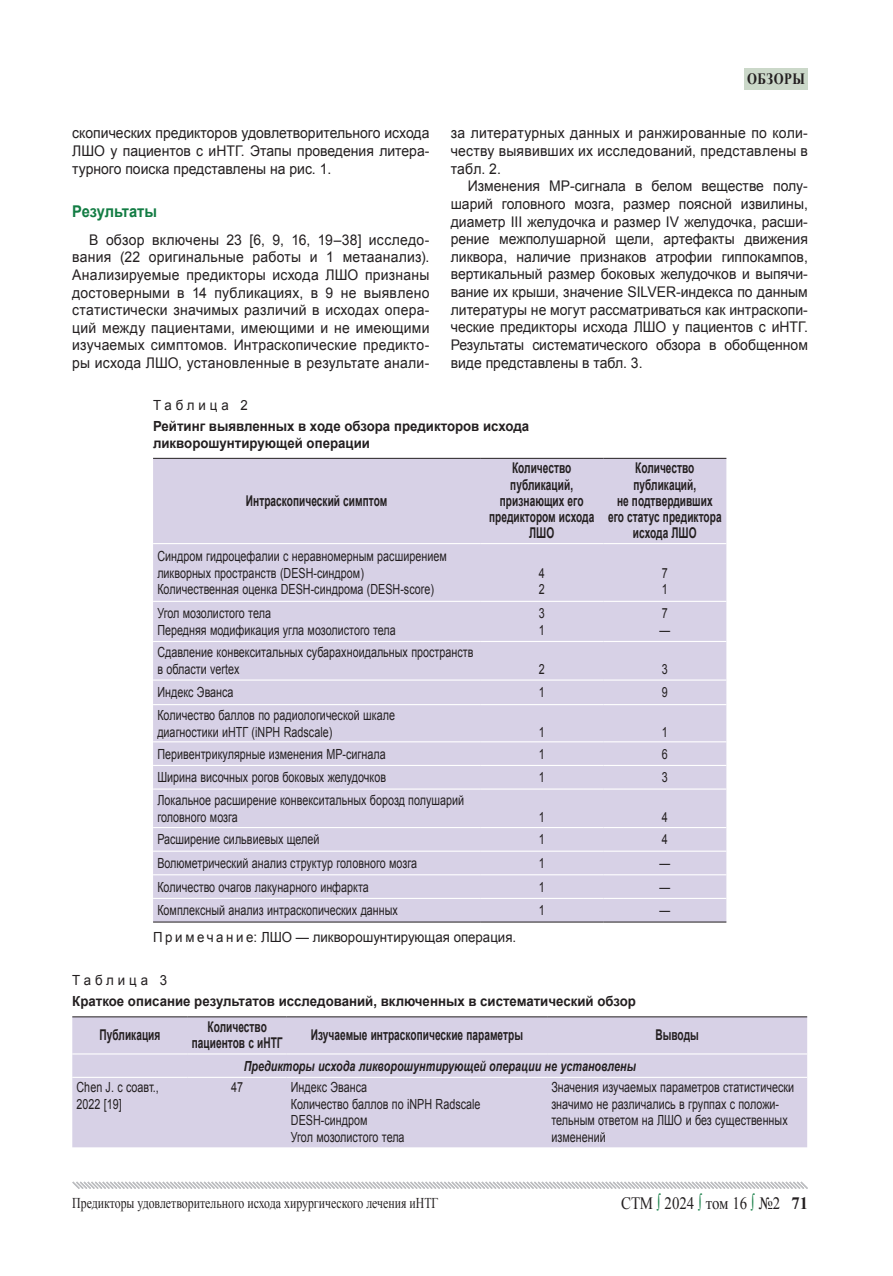
<style>
.page{position:relative;width:893px;height:1276px;background:#fff}
.page>*{position:absolute;margin:0;border:0;box-sizing:border-box;transform-origin:0 0}
.t1{font:17.4px "Times New Roman";color:#231f20;scale:.86 1}
.t2{font:700 16.2px "Arial";color:#127c43;scale:.9 1}
.t3{font:700 15.75px "Times New Roman";letter-spacing:.04em;color:#231f20;scale:.81 1}
.t4{font:15px "Times New Roman";color:#231f20;scale:.79 1}
.t5{font:700 14.85px/16.2px "Arial";letter-spacing:.005em;color:#231f20;text-align:center;scale:.68 1}
.t6{font:14.7px/17.7px "Arial";color:#231f20;text-align:justify;scale:.95 1}
.t7{font:13.95px/16.8px "Arial";letter-spacing:.005em;color:#231f20;scale:.77 1}
.t8{font:700 13.95px/16.8px "Arial";color:#231f20;scale:.95 1}
.t9{font:italic 700 13.95px "Arial";letter-spacing:.005em;color:#231f20;scale:.77 1}
.t10{font:13.95px "Arial";letter-spacing:.005em;color:#231f20;scale:.95 1}
.t11{font:13.95px "Arial";letter-spacing:.3em;color:#231f20;scale:.95 1}
.s1{color:#127c43}
.s2{font-weight:700}
</style>
<div class="page">
<div style="left:744px;top:69px;width:64px;height:21px;background:#cbd8c9"></div>
<svg style="left:72px;top:1181px;width:736px;height:8px"></svg>
<div style="left:153px;top:459px;width:573px;height:462px;background:#d7d1e6"></div>
<hr style="left:153px;top:543px;width:327px;height:1px;background:#fff">
<hr style="left:480px;top:543px;width:123px;height:1px;background:#fff">
<hr style="left:603px;top:543px;width:123px;height:1px;background:#fff">
<hr style="left:153px;top:601px;width:327px;height:1px;background:#fff">
<hr style="left:480px;top:601px;width:123px;height:1px;background:#fff">
<hr style="left:603px;top:601px;width:123px;height:1px;background:#fff">
<hr style="left:153px;top:641px;width:327px;height:1px;background:#fff">
<hr style="left:480px;top:641px;width:123px;height:1px;background:#fff">
<hr style="left:603px;top:641px;width:123px;height:1px;background:#fff">
<hr style="left:153px;top:679px;width:327px;height:1px;background:#fff">
<hr style="left:480px;top:679px;width:123px;height:1px;background:#fff">
<hr style="left:603px;top:679px;width:123px;height:1px;background:#fff">
<hr style="left:153px;top:704px;width:327px;height:1px;background:#fff">
<hr style="left:480px;top:704px;width:123px;height:1px;background:#fff">
<hr style="left:603px;top:704px;width:123px;height:1px;background:#fff">
<hr style="left:153px;top:741px;width:327px;height:1px;background:#fff">
<hr style="left:480px;top:741px;width:123px;height:1px;background:#fff">
<hr style="left:603px;top:741px;width:123px;height:1px;background:#fff">
<hr style="left:153px;top:765px;width:327px;height:1px;background:#fff">
<hr style="left:480px;top:765px;width:123px;height:1px;background:#fff">
<hr style="left:603px;top:765px;width:123px;height:1px;background:#fff">
<hr style="left:153px;top:788px;width:327px;height:1px;background:#fff">
<hr style="left:480px;top:788px;width:123px;height:1px;background:#fff">
<hr style="left:603px;top:788px;width:123px;height:1px;background:#fff">
<hr style="left:153px;top:827px;width:327px;height:1px;background:#fff">
<hr style="left:480px;top:827px;width:123px;height:1px;background:#fff">
<hr style="left:603px;top:827px;width:123px;height:1px;background:#fff">
<hr style="left:153px;top:850px;width:327px;height:1px;background:#fff">
<hr style="left:480px;top:850px;width:123px;height:1px;background:#fff">
<hr style="left:603px;top:850px;width:123px;height:1px;background:#fff">
<hr style="left:153px;top:874px;width:327px;height:1px;background:#fff">
<hr style="left:480px;top:874px;width:123px;height:1px;background:#fff">
<hr style="left:603px;top:874px;width:123px;height:1px;background:#fff">
<hr style="left:153px;top:898px;width:327px;height:1px;background:#fff">
<hr style="left:480px;top:898px;width:123px;height:1px;background:#fff">
<hr style="left:603px;top:898px;width:123px;height:1px;background:#fff">
<hr style="left:153px;top:458px;width:327px;height:1px;background:#231f20">
<hr style="left:480px;top:458px;width:123px;height:1px;background:#231f20">
<hr style="left:603px;top:458px;width:123px;height:1px;background:#231f20">
<hr style="left:153px;top:921px;width:327px;height:1px;background:#231f20">
<hr style="left:480px;top:921px;width:123px;height:1px;background:#231f20">
<hr style="left:603px;top:921px;width:123px;height:1px;background:#231f20">
<div style="left:72px;top:1017px;width:735px;height:130px;background:#d7d1e6"></div>
<hr style="left:72px;top:1053px;width:116px;height:1px;background:#fff">
<hr style="left:188px;top:1053px;width:99px;height:1px;background:#fff">
<hr style="left:287px;top:1053px;width:260px;height:1px;background:#fff">
<hr style="left:547px;top:1053px;width:260px;height:1px;background:#fff">
<hr style="left:72px;top:1076px;width:116px;height:2px;background:#fff">
<hr style="left:188px;top:1076px;width:99px;height:2px;background:#fff">
<hr style="left:287px;top:1076px;width:260px;height:2px;background:#fff">
<hr style="left:547px;top:1076px;width:260px;height:2px;background:#fff">
<hr style="left:72px;top:1016px;width:116px;height:1px;background:#231f20">
<hr style="left:188px;top:1016px;width:99px;height:1px;background:#231f20">
<hr style="left:287px;top:1016px;width:260px;height:1px;background:#231f20">
<hr style="left:547px;top:1016px;width:260px;height:1px;background:#231f20">
<p class="t6" style="left:72px;top:124px;width:377px">скопических предикторов удовлетворительного исхода ЛШО у пациентов с иНТГ. Этапы проведения литера&shy;турного поиска представлены на рис. 1.</p>
<p class="t2" style="left:72px;top:200px;width:96px">Результаты</p>
<p class="t6" style="left:72px;top:231px;width:377px;text-indent:17px">В обзор включены 23 [6, 9, 16, 19–38] исследо&shy;вания (22 оригинальные работы и 1 метаанализ).<br>Анализируемые предикторы исхода ЛШО признаны достоверными в 14 публикациях, в 9 не выявлено статистически значимых различий в исходах опера&shy;ций между пациентами, имеющими и не имеющими изучаемых симптомов. Интраскопические предикто&shy;ры исхода ЛШО, установленные в результате анали-</p>
<p class="t3" style="left:747px;top:68px;width:73px">обзоры</p>
<p class="t6" style="left:451px;top:124px;width:377px">за литературных данных и ранжированные по коли&shy;честву выявивших их исследований, представлены в табл. 2.</p>
<p class="t6" style="left:451px;top:177px;width:377px;text-indent:17px">Изменения МР-сигнала в белом веществе полу&shy;шарий головного мозга, размер поясной извилины, диаметр III желудочка и размер IV желудочка, расши&shy;рение межполушарной щели, артефакты движения ликвора, наличие признаков атрофии гиппокампов, вертикальный размер боковых желудочков и выпячи&shy;вание их крыши, значение SILVER-индекса по данным литературы не могут рассматриваться как интраскопи&shy;ческие предикторы исхода ЛШО у пациентов с иНТГ.<br>Результаты систематического обзора в обобщенном виде представлены в табл. 3.</p>
<p class="t11" style="left:153px;top:396px;width:101px">Таблица 2</p>
<p class="t8" style="left:153px;top:418px;width:397px">Рейтинг выявленных в ходе обзора предикторов исхода ликворошунтирующей операции</p>
<p class="t5" style="left:246px;top:493px;width:209px">Интраскопический симптом</p>
<p class="t7" style="left:157px;top:547px;width:377px">Синдром гидроцефалии с неравномерным расширением ликворных пространств (DESH-синдром)<br>Количественная оценка DESH-синдрома (DESH-score)</p>
<p class="t5" style="left:489px;top:460px;width:156px">Количество публикаций, признающих его предиктором исхода<br>ЛШО</p>
<p class="t5" style="left:608px;top:460px;width:169px">Количество публикаций,<br>не подтвердивших его статус предиктора исхода ЛШО</p>
<p class="t7" style="left:539px;top:564px;width:9px">4<br>2</p>
<p class="t7" style="left:662px;top:564px;width:9px">7<br>1</p>
<p class="t7" style="left:157px;top:605px;width:311px">Угол мозолистого тела<br>Передняя модификация угла мозолистого тела</p>
<p class="t7" style="left:539px;top:605px;width:9px">3<br>1</p>
<p class="t7" style="left:659px;top:605px;width:15px">7 —</p>
<p class="t7" style="left:157px;top:644px;width:412px">Сдавление конвекситальных субарахноидальных пространств в области vertex</p>
<p class="t7" style="left:539px;top:661px;width:9px">2</p>
<p class="t7" style="left:662px;top:661px;width:9px">3</p>
<p class="t7" style="left:157px;top:684px;width:101px">Индекс Эванса</p>
<p class="t7" style="left:539px;top:684px;width:9px">1</p>
<p class="t7" style="left:662px;top:684px;width:9px">9</p>
<p class="t7" style="left:157px;top:707px;width:310px">Количество баллов по радиологической шкале диагностики иНТГ (iNPH Radscale)</p>
<p class="t7" style="left:539px;top:723px;width:9px">1</p>
<p class="t7" style="left:662px;top:723px;width:9px">1</p>
<p class="t7" style="left:157px;top:745px;width:298px">Перивентрикулярные изменения МР-сигнала</p>
<p class="t7" style="left:539px;top:745px;width:9px">1</p>
<p class="t7" style="left:662px;top:745px;width:9px">6</p>
<p class="t7" style="left:157px;top:769px;width:299px">Ширина височных рогов боковых желудочков</p>
<p class="t7" style="left:539px;top:769px;width:9px">1</p>
<p class="t7" style="left:662px;top:769px;width:9px">3</p>
<p class="t7" style="left:157px;top:792px;width:400px">Локальное расширение конвекситальных борозд полушарий головного мозга</p>
<p class="t7" style="left:539px;top:808px;width:9px">1</p>
<p class="t7" style="left:662px;top:808px;width:9px">4</p>
<p class="t7" style="left:157px;top:831px;width:212px">Расширение сильвиевых щелей</p>
<p class="t7" style="left:539px;top:831px;width:9px">1</p>
<p class="t7" style="left:662px;top:831px;width:9px">4</p>
<p class="t7" style="left:157px;top:855px;width:339px">Волюметрический анализ структур головного мозга</p>
<p class="t7" style="left:539px;top:855px;width:9px">1</p>
<p class="t7" style="left:659px;top:855px;width:15px">—</p>
<p class="t7" style="left:157px;top:878px;width:276px">Количество очагов лакунарного инфаркта</p>
<p class="t7" style="left:539px;top:878px;width:9px">1</p>
<p class="t7" style="left:659px;top:878px;width:15px">—</p>
<p class="t7" style="left:157px;top:902px;width:314px">Комплексный анализ интраскопических данных</p>
<p class="t7" style="left:539px;top:902px;width:9px">1</p>
<p class="t7" style="left:659px;top:902px;width:15px">—</p>
<p class="t10" style="left:153px;top:927px;width:384px">П р и м е ч а н и е: ЛШО — ликворошунтирующая операция.</p>
<p class="t11" style="left:72px;top:971px;width:101px">Таблица 3</p>
<p class="t8" style="left:72px;top:993px;width:595px">Краткое описание результатов исследований, включенных в систематический обзор</p>
<p class="t5" style="left:100px;top:1027px;width:91px">Публикация</p>
<p class="t5" style="left:192px;top:1019px;width:135px">Количество пациентов с иНТГ</p>
<p class="t5" style="left:311px;top:1027px;width:313px">Изучаемые интраскопические параметры</p>
<p class="t5" style="left:655px;top:1027px;width:65px">Выводы</p>
<p class="t9" style="left:244px;top:1056px;width:511px">Предикторы исхода ликворошунтирующей операции не установлены</p>
<p class="t7" style="left:77px;top:1078px;width:108px">Chen J. с соавт.,<br>2022 [19]</p>
<p class="t7" style="left:231px;top:1078px;width:17px">47</p>
<p class="t7" style="left:291px;top:1078px;width:248px">Индекс Эванса<br>Количество баллов по iNPH Radscale<br>DESH-синдром<br>Угол мозолистого тела</p>
<p class="t7" style="left:551px;top:1078px;width:317px">Значения изучаемых параметров статистически значимо не различались в группах с положи&shy;тельным ответом на ЛШО и без существенных изменений</p>
<p class="t4" style="left:72px;top:1192px;width:465px">Предикторы удовлетворительного исхода хирургического лечения иНТГ</p>
<p class="t1" style="left:621px;top:1191px;width:219px">СТМ <span class="s1">∫</span> 2024 <span class="s1">∫</span> том 16 <span class="s1">∫</span> №2 <span class="s2">71</span></p>
</div>
